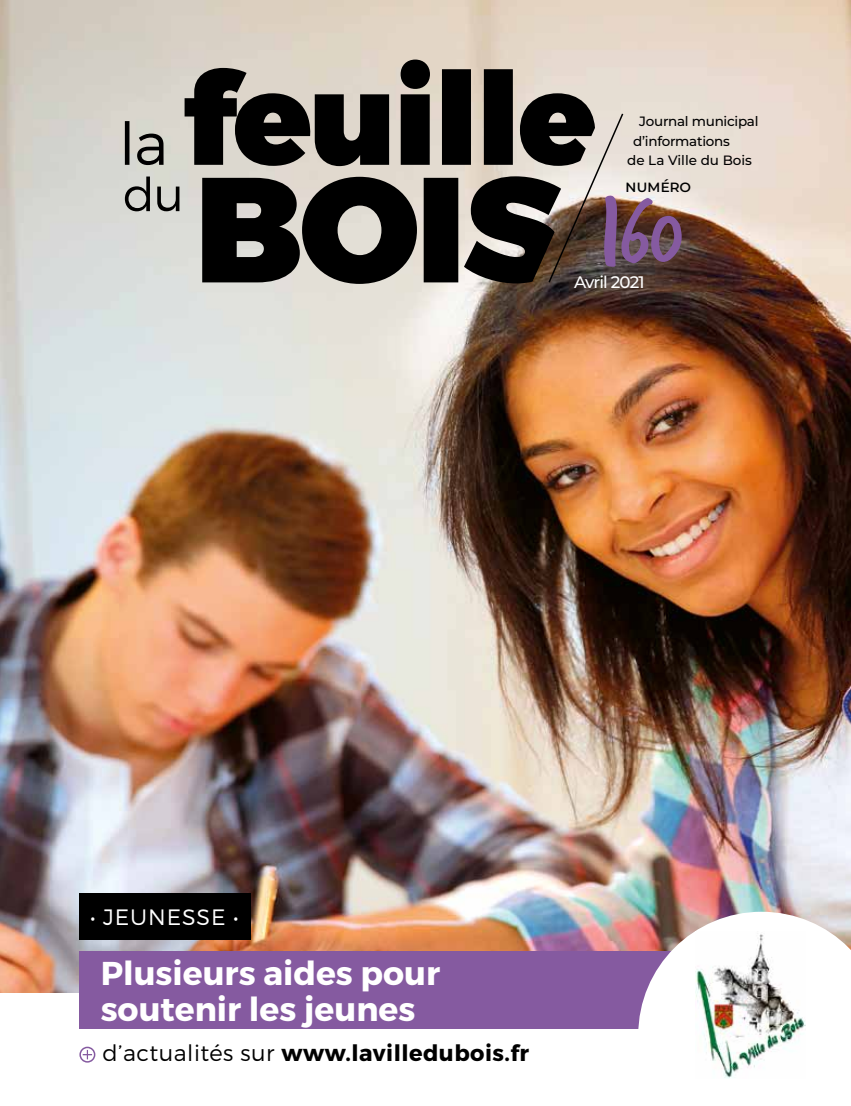
<style>
.page{position:relative;width:851px;height:1106px;background:#fff}
.page>*{position:absolute;margin:0;border:0;box-sizing:border-box;transform-origin:0 0}
.t1{font:94.5px "Trash Hand";color:#855aa0}
.t2{font:700 33px/36px "Montserrat";color:#fff}
.t3{font:700 22.5px "Montserrat";letter-spacing:.02em;color:#000}
.t4{font:300 22.2px "Montserrat";letter-spacing:.04em;color:#fff}
.t5{font:500 16.65px "Montserrat";letter-spacing:-.05em;color:#fff}
.t6{font:500 16.5px "Montserrat";letter-spacing:-.02em;color:#000}
.t7{font:500 13.5px "Montserrat";letter-spacing:-.02em;color:#000}
.t8{font:500 13.5px "Montserrat";color:#000}
.s1{font-size:115.65px}
.s2{font-weight:300}
</style>
<div class="page">
<img style="left:0;top:0;width:850px;height:992px">
<div style="left:79px;top:951px;width:677px;height:78px;background:#855aa0"></div>
<svg style="left:638px;top:911px;width:212px;height:168px"></svg>
<img style="left:695px;top:931px;width:110px;height:147px">
<svg style="left:547px;top:112px;width:77px;height:172px"></svg>
<svg style="left:202px;top:176px;width:359px;height:108px;fill:#000"></svg>
<svg style="left:125px;top:60px;width:470px;height:106px"></svg>
<svg style="left:125px;top:176px;width:54px;height:35px"></svg>
<div style="left:79px;top:893px;width:172px;height:47px;background:#000"></div>
<div style="left:79px;top:1046px;width:16px;height:16px;border:2px solid #855aa0;border-radius:50%"></div>
<svg style="left:83px;top:1049px;width:9px;height:10px"></svg>
<p class="t7" style="left:639px;top:112px;width:121px">Journal municipal</p>
<p class="t7" style="left:633px;top:132px;width:98px">d’informations</p>
<p class="t8" style="left:627px;top:151px;width:126px">de La Ville du Bois</p>
<p class="t6" style="left:625px;top:174px;width:68px">numéro</p>
<h1 class="t1" style="left:598px;top:190px;width:85px"><span class="s1">1</span>60</h1>
<p class="t5" style="left:574px;top:270px;width:72px">Avril 2021</p>
<p class="t4" style="left:90px;top:903px;width:150px">• JEUNESSE •</p>
<p class="t2" style="left:101px;top:956px;width:341px">Plusieurs aides pour soutenir les jeunes</p>
<p class="t3" style="left:102px;top:1039px;width:428px"><span class="s2">d’actualités sur</span> www.lavilledubois.fr</p>
</div>
